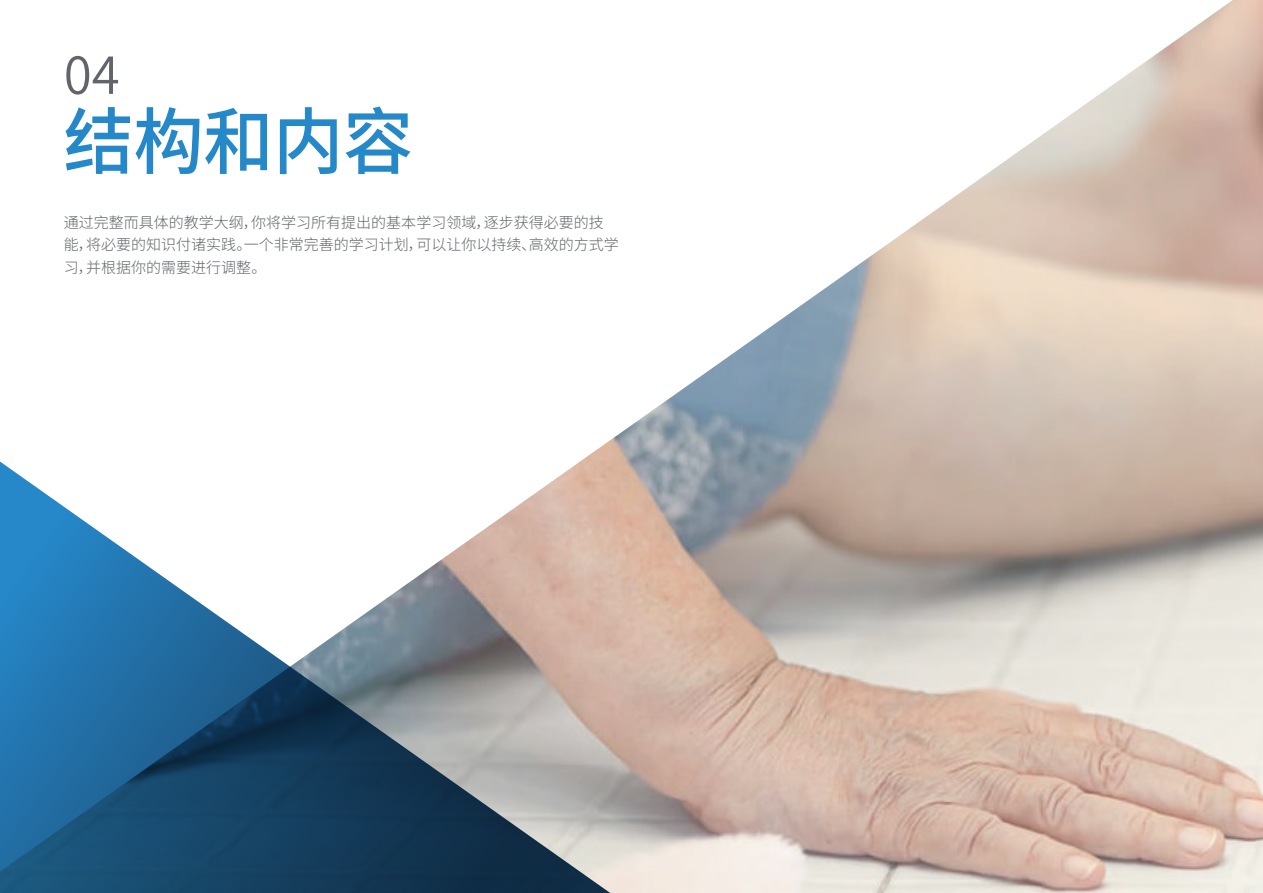
<style>
.page{position:relative;width:1263px;height:893px;background:#fff}
.page>*{position:absolute;margin:0;border:0;box-sizing:border-box;transform-origin:0 0}
.t1{font:500 72px "Source Han Sans CN";color:#2488c9}
.t2{font:52.5px "Source Han Sans CN";color:#61646a}
.t3{font:300 15px/22.5px "Source Han Sans CN";color:#61646a}
</style>
<div class="page">
<img style="left:602px;top:0;width:661px;height:893px">
<svg style="left:0;top:446px;width:640px;height:447px"></svg>
<h2 class="t2" style="left:64px;top:45px;width:57px">04</h2>
<h1 class="t1" style="left:64px;top:101px;width:351px">结构和内容</h1>
<p class="t3" style="left:64px;top:211px;width:557px">通过完整而具体的教学大纲，你将学习所有提出的基本学习领域，逐步获得必要的技能，将必要的知识付诸实践。一个非常完善的学习计划，可以让你以持续、高效的方式学习，并根据你的需要进行调整。</p>
</div>
